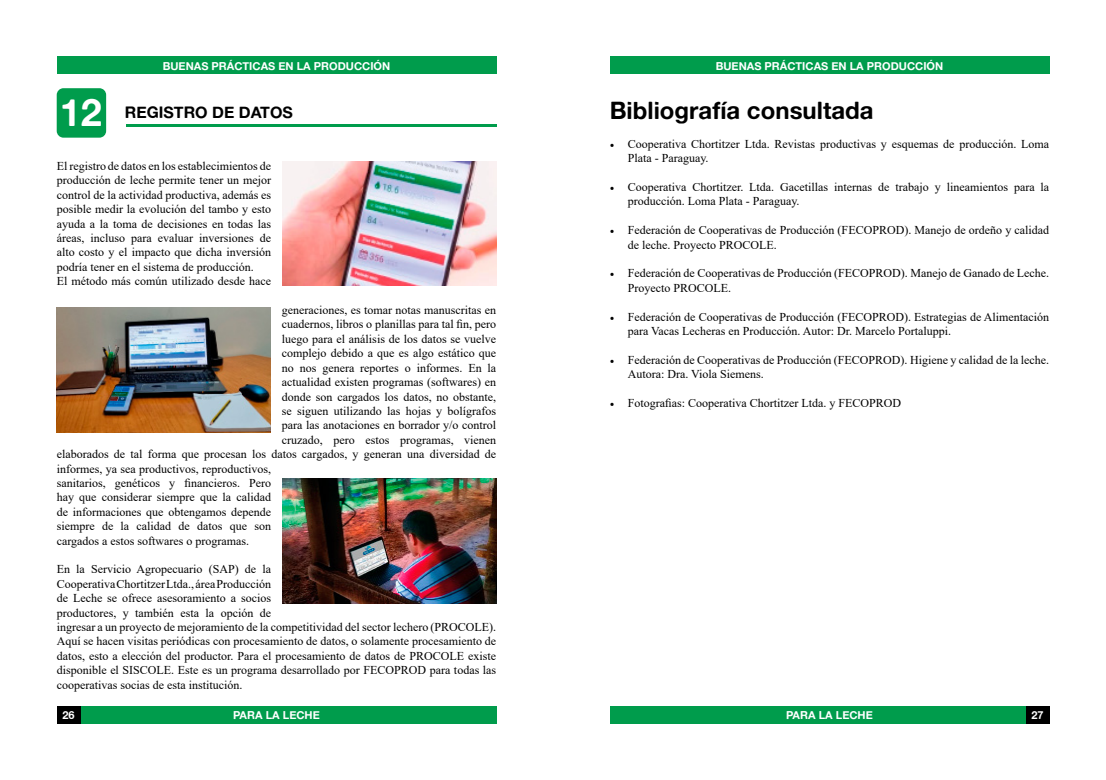
<style>
.page{position:relative;width:1106px;height:780px;background:#fff}
.page>*{position:absolute;margin:0;border:0;box-sizing:border-box;transform-origin:0 0}
.t1{font:38px "Alte Haas Grotesk Bold";color:#fff}
.t2{font:24px "Alte Haas Grotesk Bold";color:#000}
.t3{font:16px "Alte Haas Grotesk Bold";color:#000}
.t4{font:12px/14.4px "Times New Roman";color:#000}
.t5{font:11px "Alte Haas Grotesk Bold";color:#fff}
.s1{font-family:"Minion Pro"}
</style>
<div class="page">
<div style="left:57px;top:706px;width:439px;height:17px;background:#009c4c"></div>
<div style="left:609px;top:706px;width:440px;height:17px;background:#009c4c"></div>
<div style="left:1025px;top:706px;width:24px;height:17px;background:#000"></div>
<div style="left:57px;top:57px;width:439px;height:17px;background:#009c4c"></div>
<div style="left:609px;top:57px;width:440px;height:17px;background:#009c4c"></div>
<div style="left:57px;top:706px;width:23px;height:17px;background:#000"></div>
<div style="left:57px;top:88px;width:49px;height:50px;background:#009c4c;border-radius:7px"></div>
<hr style="left:126px;top:124px;width:370px;height:2px;background:#009c4c">
<img style="left:282px;top:161px;width:214px;height:125px">
<img style="left:282px;top:479px;width:214px;height:124px">
<img style="left:57px;top:308px;width:213px;height:124px">
<p class="t5" style="left:163px;top:59px;width:229px">BUENAS PRÁCTICAS EN LA PRODUCCIÓN</p>
<p class="t5" style="left:715px;top:59px;width:229px">BUENAS PRÁCTICAS EN LA PRODUCCIÓN</p>
<h1 class="t1" style="left:60px;top:89px;width:44px">12</h1>
<h3 class="t3" style="left:125px;top:102px;width:170px">REGISTRO DE DATOS</h3>
<h2 class="t2" style="left:609px;top:96px;width:265px">Bibliografía consultada</h2>
<p class="t4" style="left:627px;top:136px;width:423px;text-indent:-18px"><span class="s1">•</span> Cooperativa Chortitzer Ltda. Revistas productivas y esquemas de producción. Loma<br>Plata - Paraguay.</p>
<p class="t4" style="left:627px;top:179px;width:423px;text-indent:-18px"><span class="s1">•</span> Cooperativa Chortitzer. Ltda. Gacetillas internas de trabajo y lineamientos para la producción. Loma Plata - Paraguay.</p>
<p class="t4" style="left:627px;top:223px;width:423px;text-indent:-18px"><span class="s1">•</span> Federación de Cooperativas de Producción (FECOPROD). Manejo de ordeño y calidad de leche. Proyecto PROCOLE.</p>
<p class="t4" style="left:627px;top:266px;width:423px;text-indent:-18px"><span class="s1">•</span> Federación de Cooperativas de Producción (FECOPROD). Manejo de Ganado de Leche.<br>Proyecto PROCOLE.</p>
<p class="t4" style="left:627px;top:309px;width:423px;text-indent:-18px"><span class="s1">•</span> Federación de Cooperativas de Producción (FECOPROD). Estrategias de Alimentación para Vacas Lecheras en Producción. Autor: Dr. Marcelo Portaluppi.</p>
<p class="t4" style="left:627px;top:352px;width:423px;text-indent:-18px"><span class="s1">•</span> Federación de Cooperativas de Producción (FECOPROD). Higiene y calidad de la leche.<br>Autora: Dra. Viola Siemens.</p>
<p class="t4" style="left:609px;top:395px;width:293px"><span class="s1">•</span> Fotografias: Cooperativa Chortitzer Ltda. y FECOPROD</p>
<p class="t4" style="left:57px;top:158px;width:216px">El registro de datos en los establecimientos de producción de leche permite tener un mejor control de la actividad productiva, además es posible medir la evolución del tambo y esto ayuda a la toma de decisiones en todas las áreas, incluso para evaluar inversiones de alto costo y el impacto que dicha inversión podría tener en el sistema de producción.<br>El método más común utilizado desde hace</p>
<p class="t4" style="left:282px;top:302px;width:216px">generaciones, es tomar notas manuscritas en</p>
<p class="t4" style="left:282px;top:317px;width:216px">cuadernos, libros o planillas para tal fin, pero</p>
<p class="t4" style="left:282px;top:331px;width:216px">luego para el análisis de los datos se vuelve</p>
<p class="t4" style="left:282px;top:345px;width:216px">complejo debido a que es algo estático que</p>
<p class="t4" style="left:282px;top:360px;width:216px">no nos genera reportes o informes. En la</p>
<p class="t4" style="left:282px;top:374px;width:216px">actualidad existen programas (softwares) en</p>
<p class="t4" style="left:282px;top:389px;width:216px">donde son cargados los datos, no obstante,</p>
<p class="t4" style="left:282px;top:403px;width:216px">se siguen utilizando las hojas y bolígrafos</p>
<p class="t4" style="left:282px;top:417px;width:216px">para las anotaciones en borrador y/o control</p>
<p class="t4" style="left:282px;top:432px;width:216px">cruzado, pero estos programas, vienen</p>
<p class="t4" style="left:57px;top:446px;width:441px">elaborados de tal forma que procesan los datos cargados, y generan una diversidad de</p>
<p class="t4" style="left:57px;top:461px;width:216px">informes, ya sea productivos, reproductivos,</p>
<p class="t4" style="left:57px;top:475px;width:216px">sanitarios, genéticos y financieros. Pero</p>
<p class="t4" style="left:57px;top:489px;width:216px">hay que considerar siempre que la calidad</p>
<p class="t4" style="left:57px;top:504px;width:216px">de informaciones que obtengamos depende</p>
<p class="t4" style="left:57px;top:518px;width:216px">siempre de la calidad de datos que son</p>
<p class="t4" style="left:57px;top:533px;width:194px">cargados a estos softwares o programas.</p>
<p class="t4" style="left:57px;top:561px;width:441px">En la Servicio Agropecuario (SAP) de la<br>Cooperativa Chortitzer Ltda., área Producción<br>de Leche se ofrece asesoramiento a socios<br>productores, y también esta la opción de<br>ingresar a un proyecto de mejoramiento de la competitividad del sector lechero (PROCOLE).<br>Aquí se hacen visitas periódicas con procesamiento de datos, o solamente procesamiento de datos, esto a elección del productor. Para el procesamiento de datos de PROCOLE existe disponible el SISCOLE. Este es un programa desarrollado por FECOPROD para todas las cooperativas socias de esta institución.</p>
<p class="t5" style="left:62px;top:708px;width:14px">26</p>
<p class="t5" style="left:233px;top:708px;width:88px">PARA LA LECHE</p>
<p class="t5" style="left:786px;top:708px;width:88px">PARA LA LECHE</p>
<p class="t5" style="left:1031px;top:708px;width:14px">27</p>
</div>
